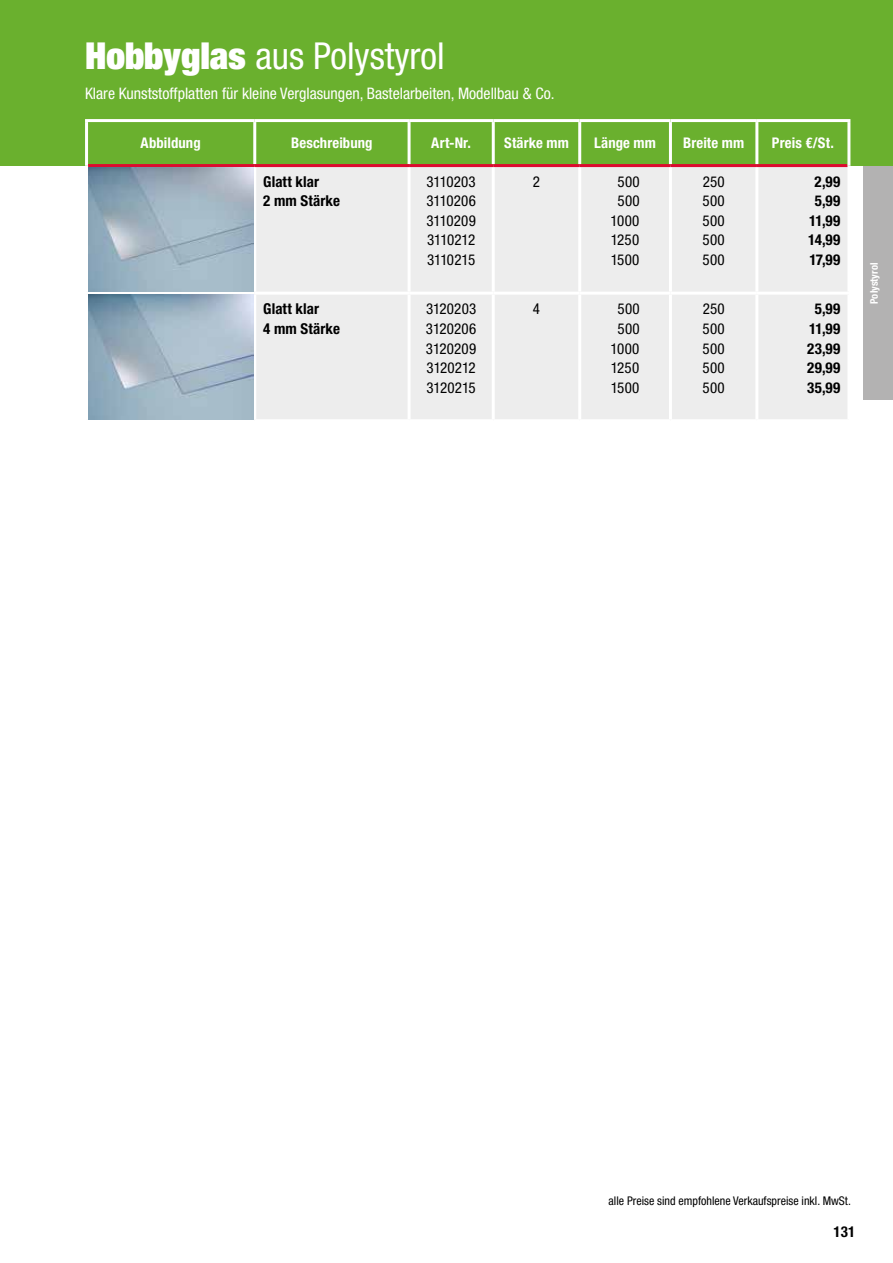
<style>
.page{position:relative;width:893px;height:1263px;background:#fff}
.page>*{position:absolute;margin:0;border:0;box-sizing:border-box;transform-origin:0 0}
.t1{font:condensed 37.2px "Helvetica Neue LT Pro";color:#fff}
.t2{font:condensed 15.9px "Helvetica Neue LT Pro";color:#fff}
.t3{font:condensed 15px/19.5px "Helvetica Neue LT Pro";letter-spacing:.01em;color:#000;text-align:justify}
.t4{font:700 condensed 15px/19.5px "Helvetica Neue LT Pro";letter-spacing:.03em;color:#000;text-align:center}
.t5{font:700 condensed 15px/19.5px "Helvetica Neue LT Pro";letter-spacing:.01em;color:#000}
.t6{font:700 condensed 14.7px "Helvetica Neue LT Pro";letter-spacing:.005em;color:#fff}
.t7{font:condensed 12px "Helvetica Neue LT Pro";color:#000}
.t8{font:700 condensed 10.5px "Helvetica Neue LT Pro";color:#fff}
.s1{font-weight:900}
</style>
<div class="page">
<div style="left:0;top:0;width:893px;height:166px;background:#6ab02e"></div>
<div style="left:88px;top:122px;width:759px;height:42px;background:#6ab02e"></div>
<div style="left:256px;top:167px;width:591px;height:252px;background:#ededed"></div>
<hr style="left:408px;top:167px;width:3px;height:125px;background:#fff">
<hr style="left:492px;top:167px;width:3px;height:125px;background:#fff">
<hr style="left:578px;top:167px;width:3px;height:125px;background:#fff">
<hr style="left:669px;top:167px;width:3px;height:125px;background:#fff">
<hr style="left:755px;top:167px;width:3px;height:125px;background:#fff">
<hr style="left:85px;top:119px;width:170px;height:3px;background:#fff">
<hr style="left:85px;top:122px;width:3px;height:44px;background:#fff">
<hr style="left:255px;top:119px;width:154px;height:3px;background:#fff">
<hr style="left:409px;top:119px;width:84px;height:3px;background:#fff">
<hr style="left:493px;top:119px;width:87px;height:3px;background:#fff">
<hr style="left:580px;top:119px;width:90px;height:3px;background:#fff">
<hr style="left:670px;top:119px;width:87px;height:3px;background:#fff">
<hr style="left:757px;top:119px;width:93px;height:3px;background:#fff">
<hr style="left:409px;top:164px;width:84px;height:3px;background:#dd0b2f">
<hr style="left:493px;top:164px;width:87px;height:3px;background:#dd0b2f">
<hr style="left:580px;top:164px;width:90px;height:3px;background:#dd0b2f">
<hr style="left:670px;top:164px;width:87px;height:3px;background:#dd0b2f">
<hr style="left:757px;top:164px;width:90px;height:3px;background:#dd0b2f">
<hr style="left:253px;top:122px;width:3px;height:42px;background:#fff">
<hr style="left:88px;top:164px;width:167px;height:3px;background:#dd0b2f">
<hr style="left:408px;top:122px;width:3px;height:42px;background:#fff">
<hr style="left:492px;top:122px;width:3px;height:42px;background:#fff">
<hr style="left:578px;top:122px;width:3px;height:42px;background:#fff">
<hr style="left:669px;top:122px;width:3px;height:42px;background:#fff">
<hr style="left:755px;top:122px;width:3px;height:42px;background:#fff">
<hr style="left:847px;top:122px;width:3px;height:44px;background:#fff">
<hr style="left:255px;top:292px;width:154px;height:3px;background:#fff">
<hr style="left:409px;top:292px;width:84px;height:3px;background:#fff">
<hr style="left:408px;top:295px;width:3px;height:124px;background:#fff">
<hr style="left:493px;top:292px;width:87px;height:3px;background:#fff">
<hr style="left:492px;top:295px;width:3px;height:124px;background:#fff">
<hr style="left:580px;top:292px;width:90px;height:3px;background:#fff">
<hr style="left:578px;top:295px;width:3px;height:124px;background:#fff">
<hr style="left:670px;top:292px;width:87px;height:3px;background:#fff">
<hr style="left:669px;top:295px;width:3px;height:124px;background:#fff">
<hr style="left:757px;top:292px;width:93px;height:3px;background:#fff">
<hr style="left:755px;top:295px;width:3px;height:124px;background:#fff">
<hr style="left:255px;top:164px;width:154px;height:3px;background:#dd0b2f">
<img style="left:88px;top:167px;width:165px;height:125px">
<img style="left:88px;top:295px;width:165px;height:124px">
<div style="left:863px;top:166px;width:30px;height:234px;background:#b3b2b2"></div>
<h1 class="t1" style="left:85px;top:34px;width:361px"><span class="s1">Hobbyglas</span> aus Polystyrol</h1>
<p class="t2" style="left:85px;top:84px;width:471px">Klare Kunststoffplatten für kleine Verglasungen, Bastelarbeiten, Modellbau &amp; Co.</p>
<p class="t6" style="left:141px;top:135px;width:62px">Abbildung</p>
<p class="t6" style="left:291px;top:135px;width:83px">Beschreibung</p>
<p class="t6" style="left:431px;top:135px;width:41px">Art-Nr.</p>
<p class="t6" style="left:504px;top:135px;width:66px">Stärke mm</p>
<p class="t6" style="left:594px;top:135px;width:63px">Länge mm</p>
<p class="t6" style="left:683px;top:135px;width:63px">Breite mm</p>
<p class="t6" style="left:772px;top:135px;width:63px">Preis €/St.</p>
<p class="t5" style="left:263px;top:172px;width:78px">Glatt klar<br>2 mm Stärke</p>
<p class="t3" style="left:426px;top:172px;width:51px">3110203<br>3110206<br>3110209<br>3110212<br>3110215</p>
<p class="t3" style="left:533px;top:172px;width:9px">2</p>
<p class="t3" style="left:611px;top:172px;width:31px;text-align:center">500<br>500<br>1000<br>1250<br>1500</p>
<p class="t3" style="left:703px;top:172px;width:24px">250<br>500<br>500<br>500<br>500</p>
<p class="t4" style="left:808px;top:172px;width:34px">2,99<br>5,99<br>11,99<br>14,99<br>17,99</p>
<p class="t5" style="left:263px;top:300px;width:78px">Glatt klar<br>4 mm Stärke</p>
<p class="t3" style="left:426px;top:299px;width:52px">3120203<br>3120206<br>3120209<br>3120212<br>3120215</p>
<p class="t3" style="left:533px;top:299px;width:9px">4</p>
<p class="t3" style="left:611px;top:299px;width:31px;text-align:center">500<br>500<br>1000<br>1250<br>1500</p>
<p class="t3" style="left:703px;top:299px;width:24px">250<br>500<br>500<br>500<br>500</p>
<p class="t4" style="left:807px;top:300px;width:35px">5,99<br>11,99<br>23,99<br>29,99<br>35,99</p>
<p class="t8" style="left:868px;top:304px;width:42px;rotate:-90deg">Polystyrol</p>
<p class="t7" style="left:609px;top:1194px;width:244px">alle Preise sind empfohlene Verkaufspreise inkl. MwSt.</p>
<p class="t5" style="left:834px;top:1222px;width:23px">131</p>
</div>
